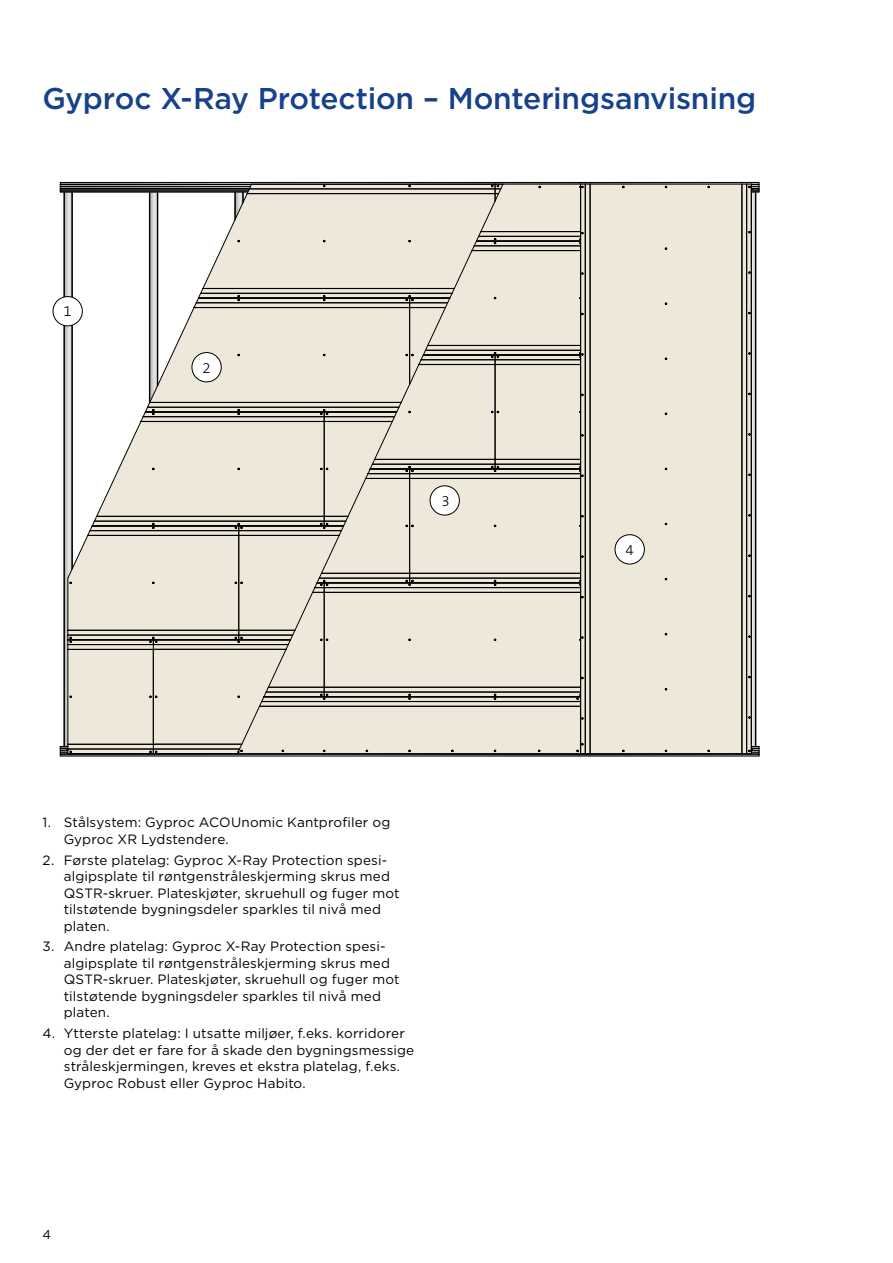
<style>
.page{position:relative;width:893px;height:1263px;background:#fff}
.page>*{position:absolute;margin:0;border:0;box-sizing:border-box;transform-origin:0 0}
.t1{font:500 30px "Gotham";letter-spacing:-.01em;color:#17428b}
.t2{font:300 15px "The Sans B3";color:#000}
.t3{font:13.5px/16.5px "Gotham";letter-spacing:.01em;color:#000}
.t4{font:12.75px "Gotham";color:#000}
</style>
<div class="page">
<svg style="left:504px;top:755px;width:238px;height:1px"></svg>
<svg style="left:504px;top:183px;width:238px;height:1px"></svg>
<div style="left:580px;top:184px;width:171px;height:570px;background:#eee8db"></div>
<div style="left:504px;top:185px;width:76px;height:568px;background:#eee8db"></div>
<hr style="left:495px;top:468px;width:85px;height:1px;background:#000">
<hr style="left:495px;top:359px;width:85px;height:1px;background:#000">
<hr style="left:495px;top:360px;width:85px;height:1px;background:#000">
<hr style="left:495px;top:464px;width:85px;height:1px;background:#000">
<hr style="left:495px;top:364px;width:85px;height:1px;background:#000">
<hr style="left:495px;top:459px;width:85px;height:1px;background:#000">
<hr style="left:324px;top:587px;width:256px;height:1px;background:#000">
<hr style="left:324px;top:692px;width:256px;height:1px;background:#000">
<hr style="left:324px;top:592px;width:256px;height:1px;background:#000">
<hr style="left:324px;top:687px;width:256px;height:1px;background:#000">
<hr style="left:410px;top:582px;width:170px;height:1px;background:#000">
<hr style="left:410px;top:473px;width:170px;height:1px;background:#000">
<hr style="left:410px;top:578px;width:170px;height:1px;background:#000">
<hr style="left:410px;top:478px;width:170px;height:1px;background:#000">
<hr style="left:410px;top:573px;width:170px;height:1px;background:#000">
<hr style="left:474px;top:245px;width:106px;height:1px;background:#000">
<hr style="left:474px;top:246px;width:106px;height:1px;background:#000">
<hr style="left:426px;top:350px;width:154px;height:1px;background:#000">
<hr style="left:472px;top:250px;width:108px;height:1px;background:#000">
<hr style="left:428px;top:345px;width:152px;height:1px;background:#000">
<hr style="left:479px;top:236px;width:101px;height:1px;background:#000">
<hr style="left:481px;top:231px;width:99px;height:1px;background:#000">
<hr style="left:60px;top:754px;width:699px;height:1px;background:#000">
<hr style="left:410px;top:469px;width:170px;height:1px;background:#000">
<hr style="left:410px;top:583px;width:170px;height:1px;background:#000">
<svg style="left:579px;top:636px;width:5px;height:5px"></svg>
<svg style="left:579px;top:466px;width:5px;height:11px"></svg>
<hr style="left:580px;top:184px;width:1px;height:570px;background:#000">
<hr style="left:585px;top:184px;width:1px;height:570px;background:#000">
<hr style="left:590px;top:753px;width:152px;height:1px;background:#000">
<hr style="left:590px;top:184px;width:152px;height:1px;background:#000">
<hr style="left:590px;top:184px;width:1px;height:570px;background:#000">
<hr style="left:264px;top:696px;width:316px;height:1px;background:#000">
<hr style="left:264px;top:697px;width:316px;height:1px;background:#000">
<hr style="left:262px;top:701px;width:318px;height:1px;background:#000">
<hr style="left:239px;top:753px;width:341px;height:1px;background:#000">
<hr style="left:259px;top:706px;width:321px;height:1px;background:#000">
<svg style="left:579px;top:352px;width:5px;height:6px"></svg>
<hr style="left:423px;top:355px;width:157px;height:1px;background:#000">
<svg style="left:579px;top:232px;width:5px;height:12px"></svg>
<hr style="left:476px;top:241px;width:104px;height:1px;background:#000">
<svg style="left:579px;top:184px;width:12px;height:4px"></svg>
<hr style="left:503px;top:184px;width:77px;height:1px;background:#000">
<svg style="left:576px;top:693px;width:4px;height:13px"></svg>
<svg style="left:576px;top:743px;width:15px;height:11px"></svg>
<hr style="left:60px;top:756px;width:699px;height:1px;background:#000">
<hr style="left:60px;top:182px;width:699px;height:1px;background:#000">
<svg style="left:742px;top:182px;width:18px;height:574px"></svg>
<svg style="left:60px;top:182px;width:444px;height:574px;background:#dbd7cd"></svg>
<div style="left:53px;top:297px;width:29px;height:29px;background:#fff;border-radius:50%"></div>
<div style="left:53px;top:296px;width:30px;height:30px;border:1px solid #000;border-radius:50%"></div>
<div style="left:192px;top:353px;width:29px;height:29px;background:#fff;border-radius:50%"></div>
<div style="left:192px;top:352px;width:29px;height:30px;border:1px solid #000;border-radius:50%"></div>
<div style="left:430px;top:486px;width:29px;height:29px;background:#fff;border-radius:50%"></div>
<div style="left:430px;top:486px;width:30px;height:29px;border:1px solid #000;border-radius:50%"></div>
<div style="left:615px;top:535px;width:29px;height:29px;background:#fff;border-radius:50%"></div>
<div style="left:615px;top:534px;width:30px;height:30px;border:1px solid #000;border-radius:50%"></div>
<h1 class="t1" style="left:43px;top:79px;width:715px">Gyproc X-Ray Protection – Monteringsanvisning</h1>
<p class="t2" style="left:64px;top:303px;width:10px">1</p>
<p class="t2" style="left:202px;top:360px;width:10px">2</p>
<p class="t2" style="left:441px;top:493px;width:10px">3</p>
<p class="t3" style="left:64px;top:814px;width:328px;text-indent:-21px">1. Stålsystem: Gyproc ACOUnomic Kantprofiler og<br>Gyproc XR Lydstendere.</p>
<p class="t3" style="left:64px;top:851px;width:337px;text-indent:-21px">2. Første platelag: Gyproc X-Ray Protection spesi&shy;algipsplate til røntgenstråleskjerming skrus med QSTR-skruer. Plateskjøter, skruehull og fuger mot tilstøtende bygningsdeler sparkles til nivå med platen.</p>
<p class="t3" style="left:64px;top:938px;width:337px;text-indent:-21px">3. Andre platelag: Gyproc X-Ray Protection spesi&shy;algipsplate til røntgenstråleskjerming skrus med QSTR-skruer. Plateskjøter, skruehull og fuger mot tilstøtende bygningsdeler sparkles til nivå med platen.</p>
<p class="t3" style="left:64px;top:1025px;width:352px;text-indent:-21px">4. Ytterste platelag: I utsatte miljøer, f.eks. korridorer og der det er fare for å skade den bygningsmessige stråleskjermingen, kreves et ekstra platelag, f.eks.<br>Gyproc Robust eller Gyproc Habito.</p>
<p class="t4" style="left:43px;top:1226px;width:10px">4</p>
<p class="t2" style="left:625px;top:542px;width:10px">4</p>
</div>
